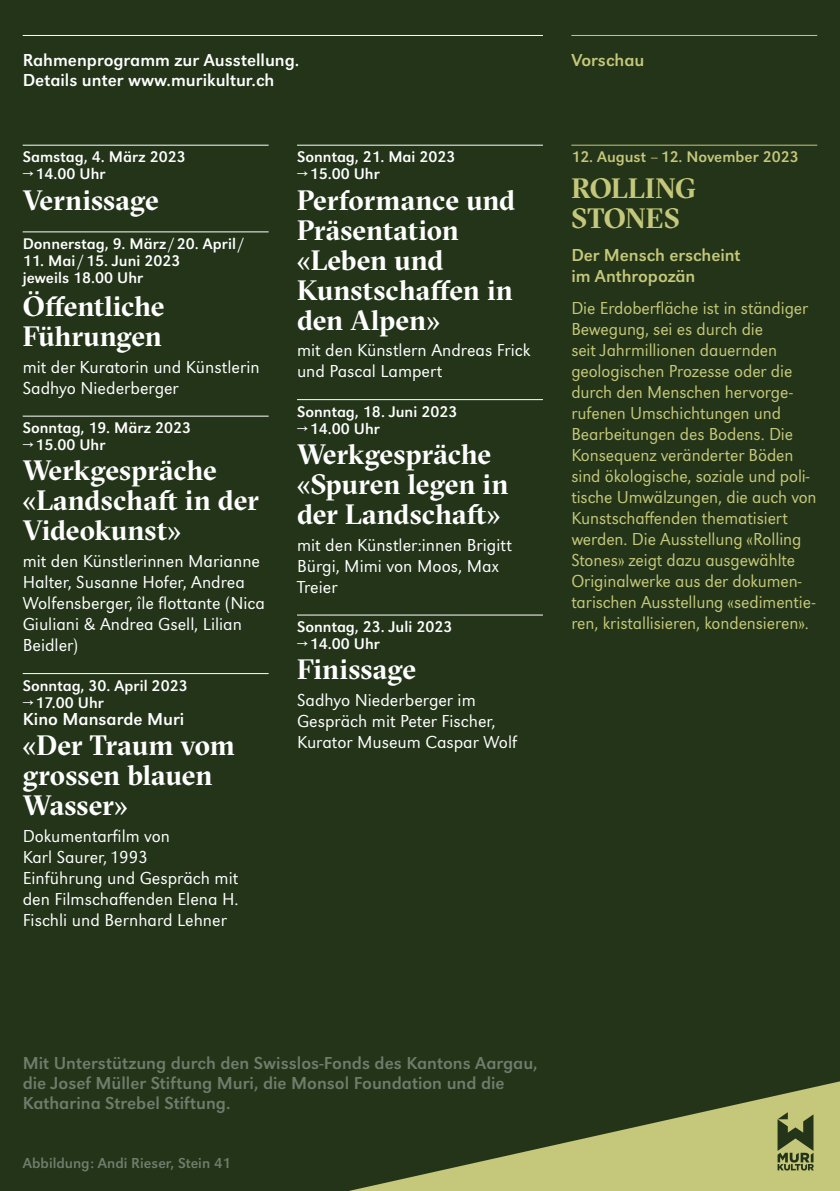
<style>
.page{position:relative;width:840px;height:1191px;background:#fff}
.page>*{position:absolute;margin:0;border:0;box-sizing:border-box;transform-origin:0 0}
.t1{font:700 28px/30px "GT Sectra Fine";color:#fff}
.t2{font:700 28px/30px "GT Sectra Fine";letter-spacing:.01em;color:#c5c77a}
.t3{font:300 18px/21px "URW Grotesk";letter-spacing:-.005em;color:#c5c77a}
.t4{font:300 18px/21px "URW Grotesk";color:#fff}
.t5{font:18px/20px "URW Grotesk";color:#707d6d}
.t6{font:18px/20px "URW Grotesk";color:#fff}
.t7{font:18px/21px "URW Grotesk";letter-spacing:-.005em;color:#c5c77a}
.t8{font:16px/17px "URW Grotesk";color:#fff}
.t9{font:16px "URW Grotesk";color:#c5c77a}
.t10{font:15px "URW Grotesk";color:#707d6d}
</style>
<div class="page">
<div style="left:0;top:0;width:839px;height:1191px;background:#233419"></div>
<hr style="left:23px;top:145px;width:245px;height:1px;background:#fff">
<hr style="left:23px;top:231px;width:245px;height:1px;background:#fff">
<hr style="left:23px;top:416px;width:245px;height:1px;background:#fff">
<hr style="left:23px;top:673px;width:245px;height:1px;background:#fff">
<hr style="left:23px;top:35px;width:519px;height:1px;background:#fff">
<hr style="left:297px;top:145px;width:245px;height:1px;background:#fff">
<hr style="left:297px;top:399px;width:245px;height:1px;background:#fff">
<hr style="left:297px;top:614px;width:245px;height:1px;background:#fff">
<hr style="left:571px;top:35px;width:245px;height:1px;background:#c5c77a">
<hr style="left:571px;top:145px;width:245px;height:1px;background:#c5c77a">
<svg style="left:349px;top:1081px;width:490px;height:110px"></svg>
<svg style="left:777px;top:1112px;width:36px;height:58px"></svg>
<p class="t6" style="left:23px;top:50px;width:278px">Rahmenprogramm zur Ausstellung.<br>Details unter www.murikultur.ch</p>
<p class="t8" style="left:23px;top:149px;width:164px">Samstag, 4. März 2023</p>
<p class="t8" style="left:23px;top:166px;width:84px">→ 14.00 Uhr</p>
<h1 class="t1" style="left:23px;top:185px;width:137px">Vernissage</h1>
<p class="t8" style="left:23px;top:235px;width:223px">Donnerstag, 9. März / 20. April /</p>
<p class="t8" style="left:23px;top:252px;width:159px">11. Mai / 15. Juni 2023 jeweils 18.00 Uhr</p>
<h1 class="t1" style="left:23px;top:291px;width:143px">Öffentliche<br>Führungen</h1>
<p class="t4" style="left:23px;top:356px;width:238px">mit der Kuratorin und Künstlerin<br>Sadhyo Niederberger</p>
<p class="t8" style="left:23px;top:420px;width:170px">Sonntag, 19. März 2023</p>
<p class="t8" style="left:23px;top:436px;width:84px">→ 15.00 Uhr</p>
<h1 class="t1" style="left:23px;top:456px;width:237px">Werkgespräche «Landschaft in der<br>Videokunst»</h1>
<p class="t4" style="left:23px;top:551px;width:244px">mit den Künstlerinnen Marianne<br>Halter, Susanne Hofer, Andrea<br>Wolfensberger, île flottante (Nica<br>Giuliani &amp; Andrea Gsell, Lilian<br>Beidler)</p>
<p class="t8" style="left:23px;top:677px;width:166px">Sonntag, 30. April 2023</p>
<p class="t8" style="left:23px;top:694px;width:83px">→ 17.00 Uhr</p>
<p class="t6" style="left:23px;top:709px;width:163px">Kino Mansarde Muri</p>
<h1 class="t1" style="left:23px;top:730px;width:213px">«Der Traum vom grossen blauen<br>Wasser»</h1>
<p class="t4" style="left:23px;top:825px;width:217px">Dokumentarfilm von<br>Karl Saurer, 1993<br>Einführung und Gespräch mit den Filmschaffenden Elena H.<br>Fischli und Bernhard Lehner</p>
<p class="t8" style="left:297px;top:149px;width:160px">Sonntag, 21. Mai 2023</p>
<p class="t8" style="left:297px;top:166px;width:84px">→ 15.00 Uhr</p>
<h1 class="t1" style="left:297px;top:185px;width:220px">Performance und<br>Präsentation «Leben und<br>Kunstschaffen in den Alpen»</h1>
<p class="t4" style="left:297px;top:340px;width:235px">mit den Künstlern Andreas Frick und Pascal Lampert</p>
<p class="t8" style="left:297px;top:403px;width:162px">Sonntag, 18. Juni 2023</p>
<p class="t8" style="left:297px;top:420px;width:84px">→ 14.00 Uhr</p>
<h1 class="t1" style="left:297px;top:439px;width:213px">Werkgespräche «Spuren legen in der Landschaft»</h1>
<p class="t4" style="left:297px;top:534px;width:216px">mit den Künstler:innen Brigitt<br>Bürgi, Mimi von Moos, Max<br>Treier</p>
<p class="t8" style="left:297px;top:618px;width:157px">Sonntag, 23. Juli 2023</p>
<p class="t8" style="left:297px;top:635px;width:84px">→ 14.00 Uhr</p>
<h1 class="t1" style="left:297px;top:654px;width:120px">Finissage</h1>
<p class="t4" style="left:297px;top:689px;width:221px">Sadhyo Niederberger im<br>Gespräch mit Peter Fischer,<br>Kurator Museum Caspar Wolf</p>
<p class="t7" style="left:571px;top:49px;width:75px">Vorschau</p>
<p class="t9" style="left:571px;top:148px;width:229px">12. August – 12. November 2023</p>
<h1 class="t2" style="left:571px;top:173px;width:126px">ROLLING<br>STONES</h1>
<p class="t7" style="left:571px;top:244px;width:171px">Der Mensch erscheint im Anthropozän</p>
<p class="t3" style="left:571px;top:297px;width:247px">Die Erdoberfläche ist in ständiger<br>Bewegung, sei es durch die<br>seit Jahrmillionen dauernden geologischen Prozesse oder die durch den Menschen hervorge&shy;rufenen Umschichtungen und<br>Bearbeitungen des Bodens. Die<br>Konsequenz veränderter Böden sind ökologische, soziale und poli&shy;tische Umwälzungen, die auch von<br>Kunstschaffenden thematisiert werden. Die Ausstellung «Rolling<br>Stones» zeigt dazu ausgewählte<br>Originalwerke aus der dokumen&shy;tarischen Ausstellung «sedimentie&shy;ren, kristallisieren, kondensieren».</p>
<p class="t5" style="left:23px;top:1053px;width:516px">Mit Unterstützung durch den Swisslos-Fonds des Kantons Aargau, die Josef Müller Stiftung Muri, die Monsol Foundation und die<br>Katharina Strebel Stiftung.</p>
<p class="t10" style="left:23px;top:1154px;width:210px">Abbildung: Andi Rieser, Stein 41</p>
</div>
